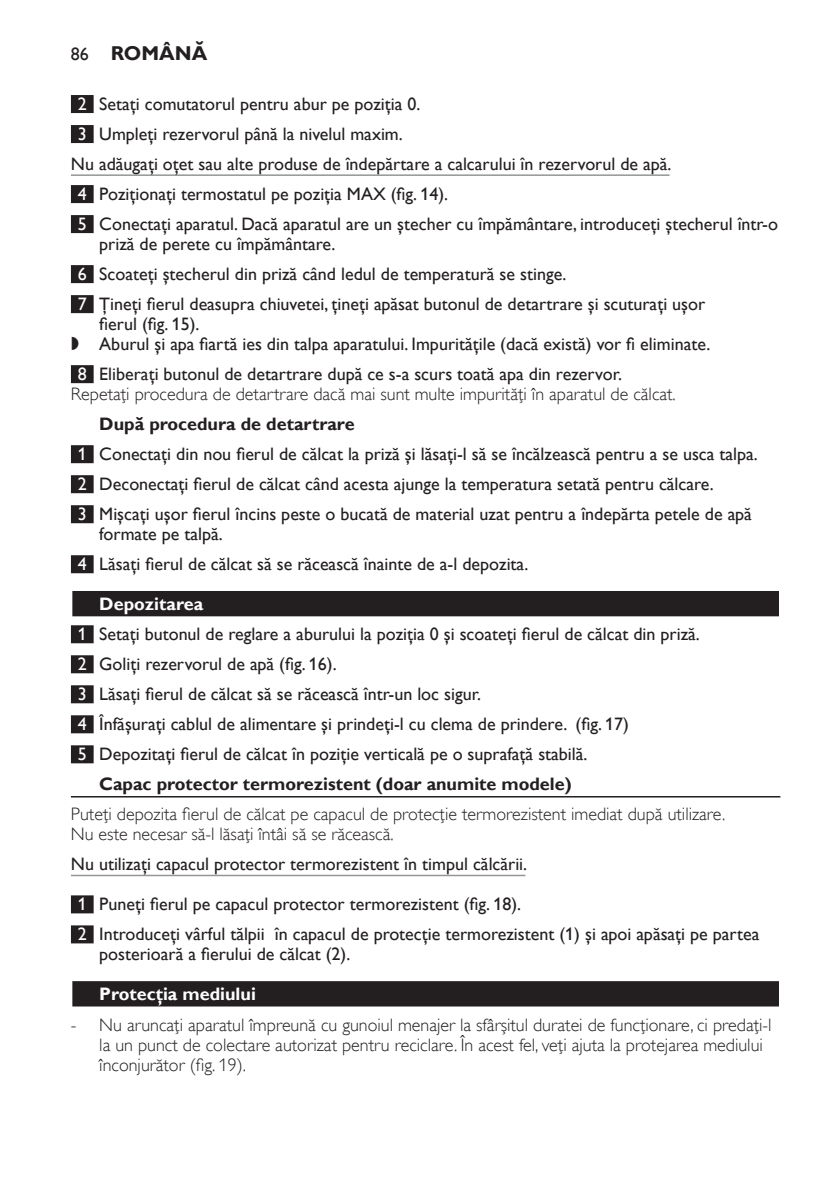
<style>
.page{position:relative;width:840px;height:1191px;background:#fff}
.page>*{position:absolute;margin:0;border:0;box-sizing:border-box;transform-origin:0 0}
.t1{font:700 20px "Gill Sans Alt One WGL";color:#231f20}
.t2{font:18px/30px "Gill Sans Alt One WGL";color:#231f20}
.t3{font:18px/20px "Gill Sans Alt One WGL Light";color:#231f20}
.t4{font:700 18px "Gill Sans Alt One WGL";color:#231f20}
.t5{font:700 18px "Gill Sans Alt One WGL";color:#fff}
.s1{font-weight:400;font-size:18px}
.s2{color:#fff}
.s3{font-family:"Philips Ll Font Plain"}
.s4{font-weight:700}
</style>
<div class="page">
<div style="left:71px;top:95px;width:23px;height:18px;background:#231f20"></div>
<div style="left:71px;top:125px;width:23px;height:18px;background:#231f20"></div>
<hr style="left:71px;top:174px;width:598px;height:2px;background:#939598">
<div style="left:71px;top:185px;width:23px;height:18px;background:#231f20"></div>
<div style="left:71px;top:215px;width:23px;height:18px;background:#231f20"></div>
<div style="left:71px;top:265px;width:23px;height:18px;background:#231f20"></div>
<div style="left:71px;top:295px;width:23px;height:18px;background:#231f20"></div>
<div style="left:71px;top:365px;width:23px;height:18px;background:#231f20"></div>
<div style="left:71px;top:445px;width:23px;height:18px;background:#231f20"></div>
<div style="left:71px;top:475px;width:23px;height:18px;background:#231f20"></div>
<div style="left:71px;top:505px;width:23px;height:18px;background:#231f20"></div>
<div style="left:71px;top:555px;width:23px;height:18px;background:#231f20"></div>
<div style="left:71px;top:590px;width:709px;height:28px;background:#b3b2b2"></div>
<div style="left:72px;top:591px;width:706px;height:25px;background:#231f20"></div>
<div style="left:71px;top:625px;width:23px;height:18px;background:#231f20"></div>
<div style="left:71px;top:655px;width:23px;height:18px;background:#231f20"></div>
<div style="left:71px;top:685px;width:23px;height:18px;background:#231f20"></div>
<div style="left:71px;top:715px;width:23px;height:18px;background:#231f20"></div>
<div style="left:71px;top:745px;width:23px;height:18px;background:#231f20"></div>
<hr style="left:71px;top:796px;width:709px;height:1px;background:#231f20">
<hr style="left:71px;top:874px;width:454px;height:2px;background:#939598">
<div style="left:71px;top:895px;width:23px;height:18px;background:#231f20"></div>
<div style="left:71px;top:925px;width:23px;height:18px;background:#231f20"></div>
<div style="left:71px;top:980px;width:709px;height:28px;background:#8d8b8c"></div>
<div style="left:72px;top:981px;width:706px;height:25px;background:#231f20"></div>
<p class="t1" style="left:71px;top:40px;width:138px"><span class="s1">86</span> Română</p>
<p class="t2" style="left:78px;top:89px;width:344px"><span class="s2">2</span> Setaţi comutatorul pentru abur pe poziţia 0.</p>
<p class="t2" style="left:78px;top:119px;width:326px"><span class="s2">3</span> Umpleţi rezervorul până la nivelul maxim.</p>
<p class="t2" style="left:71px;top:149px;width:601px">Nu adăugaţi oţet sau alte produse de îndepărtare a calcarului în rezervorul de apă.</p>
<p class="t2" style="left:78px;top:179px;width:372px"><span class="s2">4</span> Poziţionaţi termostatul pe poziţia MAX (fig. 14).</p>
<p class="t2" style="left:78px;top:209px;width:701px"><span class="s2">5</span> Conectaţi aparatul. Dacă aparatul are un ştecher cu împământare, introduceţi ştecherul într-o</p>
<p class="t2" style="left:78px;top:229px;width:628px;text-indent:22px">priză de perete cu împământare.<br><span class="s2">6</span> Scoateţi ştecherul din priză când ledul de temperatură se stinge.<br><span class="s2">7</span> Ţineţi fierul deasupra chiuvetei, ţineţi apăsat butonul de detartrare şi scuturaţi uşor</p>
<p class="t2" style="left:71px;top:314px;width:640px;line-height:20px;text-indent:28px">fierul (fig. 15).<br><span class="s3">,</span> Aburul şi apa fiartă ies din talpa aparatului. Impurităţile (dacă există) vor fi eliminate.</p>
<p class="t2" style="left:78px;top:359px;width:545px"><span class="s2">8</span> Eliberaţi butonul de detartrare după ce s-a scurs toată apa din rezervor.</p>
<p class="t3" style="left:71px;top:384px;width:606px">Repetaţi procedura de detartrare dacă mai sunt multe impurităţi în aparatul de călcat.</p>
<p class="t2" style="left:78px;top:409px;width:681px;text-indent:22px"><span class="s4">După procedura de detartrare<br></span><span class="s2">1</span> Conectaţi din nou fierul de călcat la priză şi lăsaţi-l să se încălzească pentru a se usca talpa.<br><span class="s2">2</span> Deconectaţi fierul de călcat când acesta ajunge la temperatura setată pentru călcare.<br><span class="s2">3</span> Mişcaţi uşor fierul încins peste o bucată de material uzat pentru a îndepărta petele de apă</p>
<p class="t2" style="left:78px;top:519px;width:452px;text-indent:22px">formate pe talpă.<br><span class="s2">4</span> Lăsaţi fierul de călcat să se răcească înainte de a-l depozita.</p>
<p class="t5" style="left:99px;top:592px;width:105px">Depozitarea</p>
<p class="t2" style="left:78px;top:619px;width:623px"><span class="s2">1</span> Setaţi butonul de reglare a aburului la poziţia 0 şi scoateţi fierul de călcat din priză.</p>
<p class="t2" style="left:78px;top:649px;width:260px"><span class="s2">2</span> Goliţi rezervorul de apă (fig. 16).</p>
<p class="t2" style="left:78px;top:679px;width:404px"><span class="s2">3</span> Lăsaţi fierul de călcat să se răcească într-un loc sigur.</p>
<p class="t2" style="left:78px;top:709px;width:552px"><span class="s2">4</span> Înfăşuraţi cablul de alimentare şi prindeţi-l cu clema de prindere. (fig. 17)</p>
<p class="t2" style="left:78px;top:739px;width:511px"><span class="s2">5</span> Depozitaţi fierul de călcat în poziţie verticală pe o suprafaţă stabilă.</p>
<p class="t4" style="left:99px;top:772px;width:473px">Capac protector termorezistent (doar anumite modele)</p>
<p class="t3" style="left:71px;top:804px;width:655px">Puteţi depozita fierul de călcat pe capacul de protecţie termorezistent imediat după utilizare.<br>Nu este necesar să-l lăsaţi întâi să se răcească.</p>
<p class="t2" style="left:71px;top:849px;width:457px">Nu utilizaţi capacul protector termorezistent în timpul călcării.</p>
<p class="t2" style="left:78px;top:889px;width:682px"><span class="s2">1</span> Puneţi fierul pe capacul protector termorezistent (fig. 18).<br><span class="s2">2</span> Introduceţi vârful tălpii în capacul de protecţie termorezistent (1) şi apoi apăsaţi pe partea</p>
<p class="t2" style="left:99px;top:939px;width:252px">posterioară a fierului de călcat (2).</p>
<p class="t5" style="left:99px;top:982px;width:158px">Protecţia mediului</p>
<p class="t3" style="left:99px;top:1014px;width:673px;text-indent:-28px">- Nu aruncaţi aparatul împreună cu gunoiul menajer la sfârşitul duratei de funcţionare, ci predaţi-l la un punct de colectare autorizat pentru reciclare. În acest fel, veţi ajuta la protejarea mediului înconjurător (fig. 19).</p>
</div>
